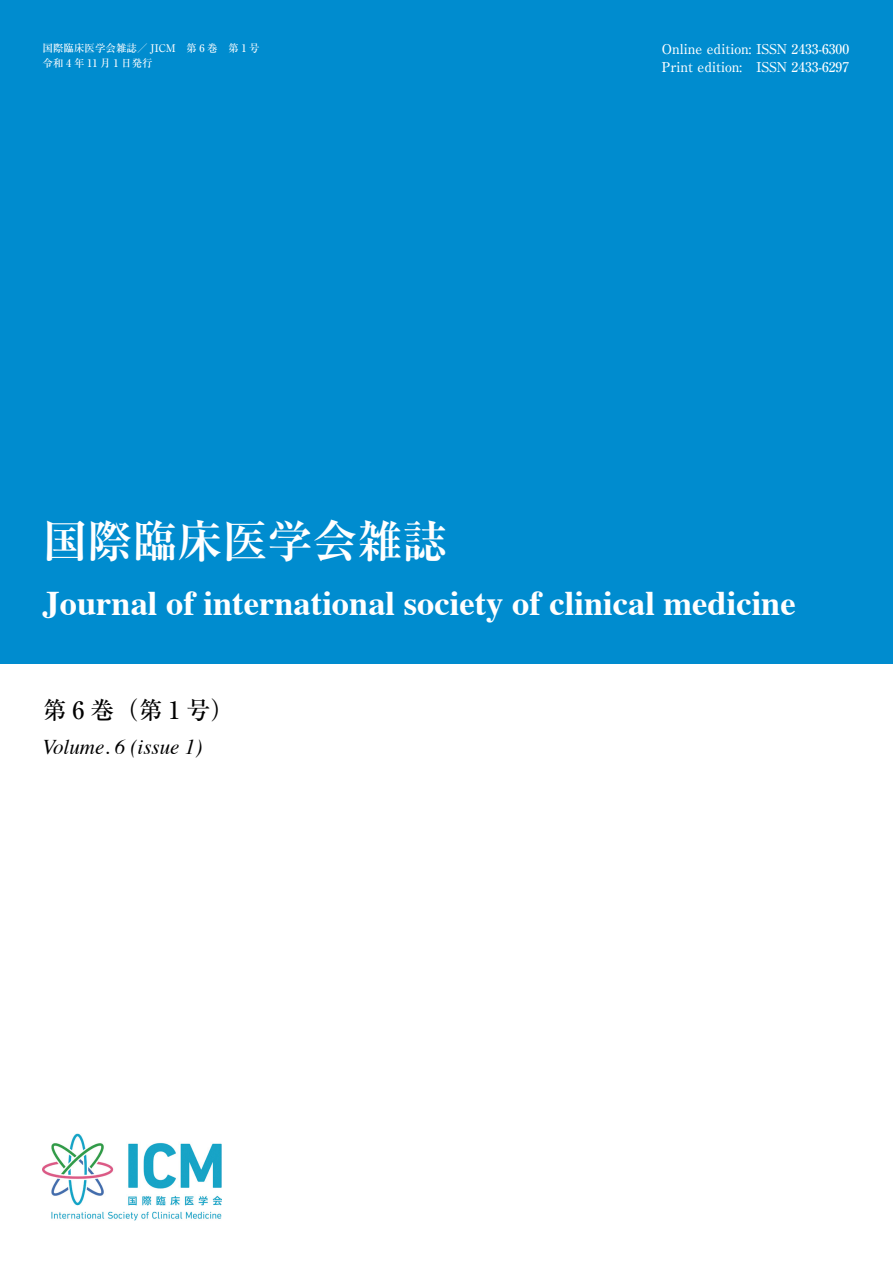
<style>
.page{position:relative;width:893px;height:1263px;background:#fff}
.page>*{position:absolute;margin:0;border:0;box-sizing:border-box;transform-origin:0 0}
.t1{font:700 45px "Ryumin Pro";color:#fff}
.t2{font:700 34.5px "Times";color:#fff}
.t3{font:500 24px "Ryumin Pro";letter-spacing:.25em;color:#000}
.t4{font:italic 21px "Times";color:#000}
.t5{font:500 13.5px/18px "Ryumin Pro";color:#fff}
.t6{font:500 10.5px/15px "Ryumin Pro";color:#fff}
</style>
<div class="page">
<div style="left:0;top:0;width:893px;height:663px;background:#008ccf"></div>
<img style="left:43px;top:1134px;width:178px;height:86px">
<p class="t6" style="left:43px;top:40px;width:219px">国際臨床医学会雑誌／ JICM　第 6 巻　第 1 号令和4年11月1日発行</p>
<p class="t5" style="left:662px;top:39px;width:189px">Online edition: ISSN 2433-6300<br>Print edition: ISSN 2433-6297</p>
<h1 class="t1" style="left:43px;top:506px;width:406px">国際臨床医学会雑誌</h1>
<h2 class="t2" style="left:43px;top:571px;width:755px">Journal of international society of clinical medicine</h2>
<h3 class="t3" style="left:43px;top:691px;width:193px">第6巻（第1号）</h3>
<h3 class="t4" style="left:43px;top:728px;width:161px">Volume. 6 (issue 1)</h3>
</div>
